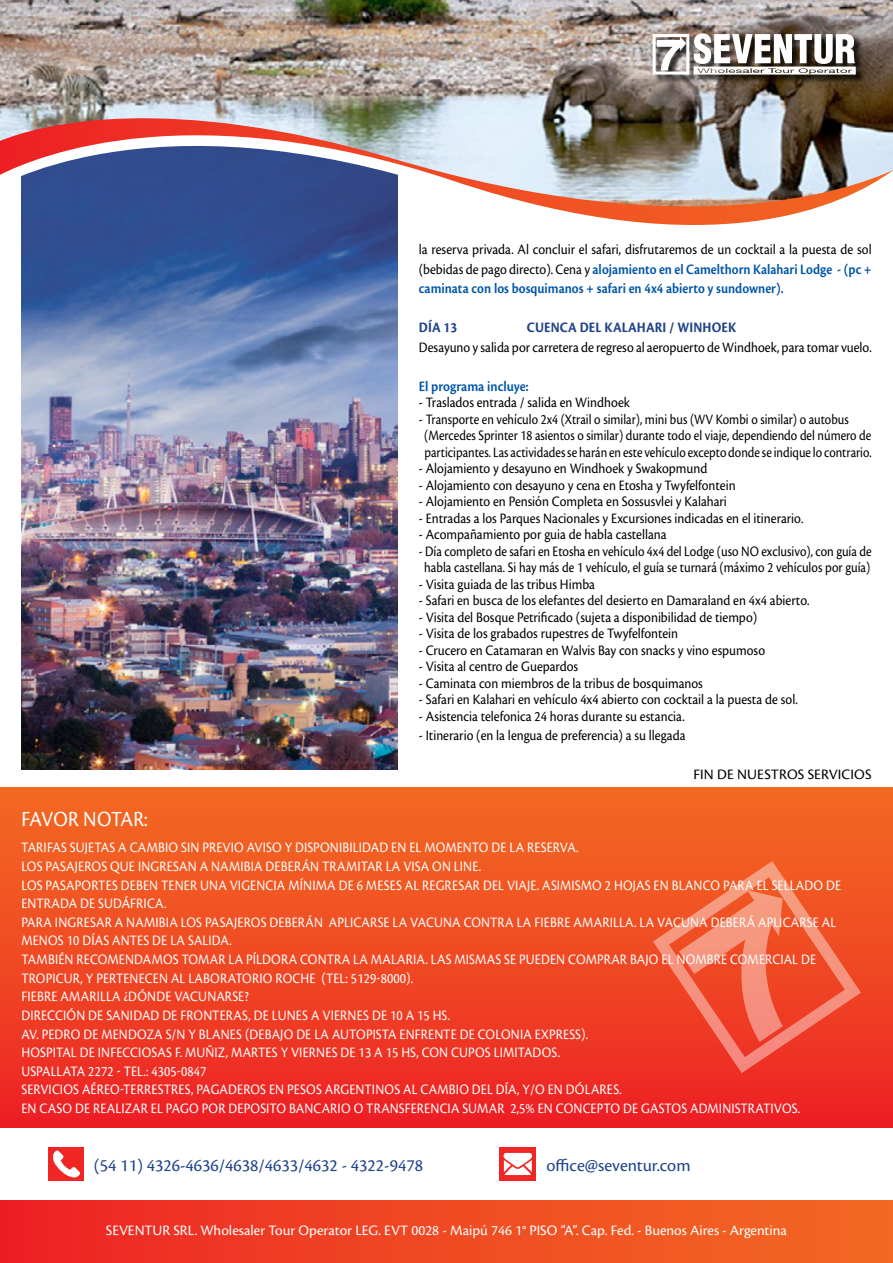
<style>
.page{position:relative;width:893px;height:1263px;background:#fff}
.page>*{position:absolute;margin:0;border:0;box-sizing:border-box;transform-origin:0 0}
.t1{font:22.5px "Cronos Pro";letter-spacing:-.01em;color:#fff;scale:.9 1}
.t2{font:18px "Cronos Pro";color:#20438b}
.t3{font:15px/19.5px "Cronos Pro";color:#000;text-align:justify;scale:.9 1}
.t4{font:15px/18.6px "Cronos Pro";letter-spacing:.01em;color:#fff;scale:.9 1}
.t5{font:15px/16.5px "Cronos Pro";color:#000;text-align:center;scale:.86 1}
.t6{font:15px "Cronos Pro";letter-spacing:.01em;color:#fff}
.t7{font:700 15px "Cronos Pro";letter-spacing:.01em;color:#20438b;scale:.9 1}
.t8{font:15px "Cronos Pro";letter-spacing:-.02em;color:#fff;scale:.9 1}
.t9{font:600 15px "Cronos Pro";color:#0055a7;scale:.9 1}
.t10{font:15px "Cronos Pro";letter-spacing:.09em;color:#000}
.t11{font:15px "Cronos Pro";color:#000}
.s1{font-weight:600;color:#0055a7}
</style>
<div class="page">
<img style="left:21px;top:307px;width:377px;height:463px">
<div style="left:0;top:788px;width:893px;height:340px;background:linear-gradient(to bottom,#f26c22,#ed2224)"></div>
<svg style="left:653px;top:861px;width:208px;height:212px;background:#f15c3d"></svg>
<svg style="left:21px;top:267px;width:377px;height:40px;background:#3f65a4"></svg>
<svg style="left:21px;top:208px;width:794px;height:59px"></svg>
<img style="left:0;top:0;width:893px;height:208px">
<div style="left:653px;top:34px;width:211px;height:49px;background:#000;opacity:.77"></div>
<div style="left:653px;top:34px;width:36px;height:41px;border:3px solid #fff"></div>
<svg style="left:657px;top:37px;width:29px;height:33px"></svg>
<svg style="left:694px;top:33px;width:162px;height:42px"></svg>
<div style="left:0;top:1200px;width:893px;height:63px;background:linear-gradient(to right,#ed2324,#f26c22)"></div>
<div style="left:500px;top:1147px;width:36px;height:34px;background:#ef2623"></div>
<svg style="left:504px;top:1153px;width:28px;height:22px"></svg>
<div style="left:48px;top:1147px;width:35px;height:34px;background:#ef2623"></div>
<svg style="left:53px;top:1150px;width:27px;height:28px"></svg>
<p class="t3" style="left:419px;top:240px;width:505px">la reserva privada. Al concluir el safari, disfrutaremos de un cocktail a la puesta de sol (bebidas de pago directo). Cena y <span class="s1">alojamiento en el Camelthorn Kalahari Lodge - (pc + caminata con los bosquimanos + safari en 4x4 abierto y sundowner).</span></p>
<p class="t7" style="left:419px;top:319px;width:73px">DÍA 13 C</p>
<p class="t7" style="left:535px;top:319px;width:225px">UENCA DEL KALAHARI / WINHOEK</p>
<p class="t3" style="left:419px;top:337px;width:505px">Desayuno y salida por carretera de regreso al aeropuerto de Windhoek, para tomar vuelo.</p>
<p class="t9" style="left:419px;top:377px;width:124px">El programa incluye:</p>
<p class="t3" style="left:419px;top:393px;width:236px">- Traslados entrada / salida en Windhoek</p>
<p class="t3" style="left:424px;top:411px;width:499px;line-height:16.5px;text-align:left;text-indent:-5px">- Transporte en vehículo 2x4 (Xtrail o similar), mini bus (WV Kombi o similar) o autobus (Mercedes Sprinter 18 asientos o similar) durante todo el viaje, dependiendo del número de participantes. Las actividades se harán en este vehículo excepto donde se indique lo contrario.</p>
<p class="t3" style="left:419px;top:459px;width:322px">- Alojamiento y desayuno en Windhoek y Swakopmund</p>
<p class="t3" style="left:419px;top:475px;width:353px">- Alojamiento con desayuno y cena en Etosha y Twyfelfontein</p>
<p class="t3" style="left:419px;top:492px;width:344px">- Alojamiento en Pensión Completa en Sossusvlei y Kalahari</p>
<p class="t3" style="left:419px;top:508px;width:429px">- Entradas a los Parques Nacionales y Excursiones indicadas en el itinerario.</p>
<p class="t3" style="left:419px;top:525px;width:277px">- Acompañamiento por guia de habla castellana</p>
<p class="t5" style="left:419px;top:543px;width:528px">- Día completo de safari en Etosha en vehículo 4x4 del Lodge (uso NO exclusivo), con guía de habla castellana. Si hay más de 1 vehículo, el guía se turnará (máximo 2 vehículos por guía)</p>
<p class="t3" style="left:419px;top:574px;width:197px">- Visita guiada de las tribus Himba</p>
<p class="t3" style="left:419px;top:591px;width:435px">- Safari en busca de los elefantes del desierto en Damaraland en 4x4 abierto.</p>
<p class="t3" style="left:419px;top:607px;width:378px">- Visita del Bosque Petrificado (sujeta a disponibilidad de tiempo)</p>
<p class="t3" style="left:419px;top:624px;width:290px">- Visita de los grabados rupestres de Twyfelfontein</p>
<p class="t3" style="left:419px;top:640px;width:386px">- Crucero en Catamaran en Walvis Bay con snacks y vino espumoso</p>
<p class="t3" style="left:419px;top:657px;width:179px">- Visita al centro de Guepardos</p>
<p class="t3" style="left:419px;top:673px;width:317px">- Caminata con miembros de la tribus de bosquimanos</p>
<p class="t3" style="left:419px;top:690px;width:422px">- Safari en Kalahari en vehículo 4x4 abierto con cocktail a la puesta de sol.</p>
<p class="t3" style="left:419px;top:706px;width:297px">- Asistencia telefonica 24 horas durante su estancia.</p>
<p class="t3" style="left:419px;top:726px;width:298px">- Itinerario (en la lengua de preferencia) a su llegada</p>
<p class="t10" style="left:693px;top:766px;width:80px">fin de nuestros</p>
<p class="t11" style="left:808px;top:766px;width:56px">servicios</p>
<h1 class="t1" style="left:21px;top:806px;width:142px">FAVOR NOTAR:</h1>
<p class="t8" style="left:21px;top:839px;width:130px">TARIFAS SUJETAS A CAMBI</p>
<p class="t4" style="left:169px;top:838px;width:196px">O SIN PREVIO AVISO Y DISPONIBILI</p>
<p class="t4" style="left:362px;top:838px;width:242px">DAD EN EL MOMENTO DE LA RESERVA.</p>
<p class="t4" style="left:21px;top:857px;width:230px">LOS PASAJEROS QUE INGRESAN A NAMIBIA</p>
<p class="t4" style="left:21px;top:857px;width:512px;text-indent:244px">DEBERÁN TRAMITAR LA VISA ON LI NE.<br>LOS PASAPORTES DEBEN TENER UNA VIGENCIA MÍNIMA</p>
<p class="t4" style="left:339px;top:876px;width:496px">DE 6 MESES AL REG RESAR DEL VIAJE. ASIMISMO 2 HOJAS EN BLANCO PARA EL SELLA</p>
<p class="t4" style="left:804px;top:876px;width:41px">DO DE</p>
<p class="t4" style="left:21px;top:894px;width:163px">ENTRADA DE SUDÁFRICA.<br>PARA INGRESAR A NAMIBIA</p>
<p class="t4" style="left:181px;top:913px;width:174px">LOS PASAJEROS DEBERÁN APLICA</p>
<p class="t4" style="left:370px;top:913px;width:238px">RSE LA VACU NA CONTRA LA FIEBRE AMA</p>
<p class="t4" style="left:602px;top:913px;width:16px">RILLA</p>
<p class="t4" style="left:634px;top:913px;width:147px">. LA VACU NA DEBERÁ APLICA</p>
<p class="t4" style="left:799px;top:913px;width:34px">RSE AL</p>
<p class="t4" style="left:21px;top:931px;width:235px">MENOS 10 DÍAS ANTES DE LA SALI DA.<br>TAMBI</p>
<p class="t4" style="left:58px;top:950px;width:358px">ÉN RECOMENDAMOS TOMAR LA PÍLDORA CONTRA LA MALA</p>
<p class="t4" style="left:406px;top:950px;width:416px">RIA. LAS MISMAS SE PUEDEN COMPRAR BAJO EL NOMBRE COMERCIAL</p>
<p class="t4" style="left:801px;top:950px;width:17px">DE</p>
<p class="t4" style="left:21px;top:969px;width:36px">TROPICU</p>
<p class="t4" style="left:73px;top:969px;width:254px">R, Y PERTENECEN AL LABORATORIO ROCHE</p>
<p class="t4" style="left:322px;top:969px;width:103px">(TEL: 5129-8000).</p>
<p class="t4" style="left:21px;top:987px;width:55px">FIEBRE AMA</p>
<p class="t4" style="left:89px;top:987px;width:16px">RILLA</p>
<p class="t4" style="left:124px;top:987px;width:141px">¿DÓNDE VACU NARSE?</p>
<p class="t4" style="left:21px;top:1006px;width:30px">DIRECCI</p>
<p class="t4" style="left:21px;top:1006px;width:631px;text-indent:45px">ÓN DE SANIDAD DE FRONTERAS, DE LU NES A VIERNES DE 10 A 15 HS.<br>AV. PEDRO DE MENDOZA S/N Y BLANES (DEBAJO DE LA AUTOPISTA ENFRENTE DE COLONIA EXPRESS).<br>HOSPITAL DE INFECCI</p>
<p class="t4" style="left:142px;top:1043px;width:466px">OSAS F. MU ÑIZ, MARTES Y VIERNES DE 13 A 15 HS, CON CUPOS LIMITADOS.</p>
<p class="t4" style="left:21px;top:1062px;width:25px">USPALLA</p>
<p class="t4" style="left:21px;top:1062px;width:207px;text-align:right">TA 2272 - TEL.: 4305-0847<br>SERVICI OS AÉREO-TERRESTRES, PAGA</p>
<p class="t4" style="left:21px;top:1080px;width:669px;text-indent:438px">O DEL DÍA, Y/O EN DÓLARES.<br>EN CASO DE REALIZAR EL PAGO POR DEPOSITO BANCARIO O TRANSFERENCIA SUMA</p>
<p class="t4" style="left:228px;top:1080px;width:223px">DEROS EN PESOS ARGENTINOS AL CAMBI</p>
<p class="t4" style="left:497px;top:1099px;width:338px">R 2,5% EN CONCEPTO DE GASTOS ADMI NISTRATIVOS.</p>
<p class="t2" style="left:94px;top:1155px;width:331px">(54 11) 4326-4636/4638/4633/4632 - 4322-9478</p>
<p class="t2" style="left:546px;top:1155px;width:146px">office@seventur.com</p>
<p class="t6" style="left:106px;top:1221px;width:682px">SEVENTUR SRL. Wholesaler Tour Operator LEG. EVT 0028 - Maipú 746 1° PISO “A”. Cap. Fed. - Buenos Aires - Argentina</p>
</div>
